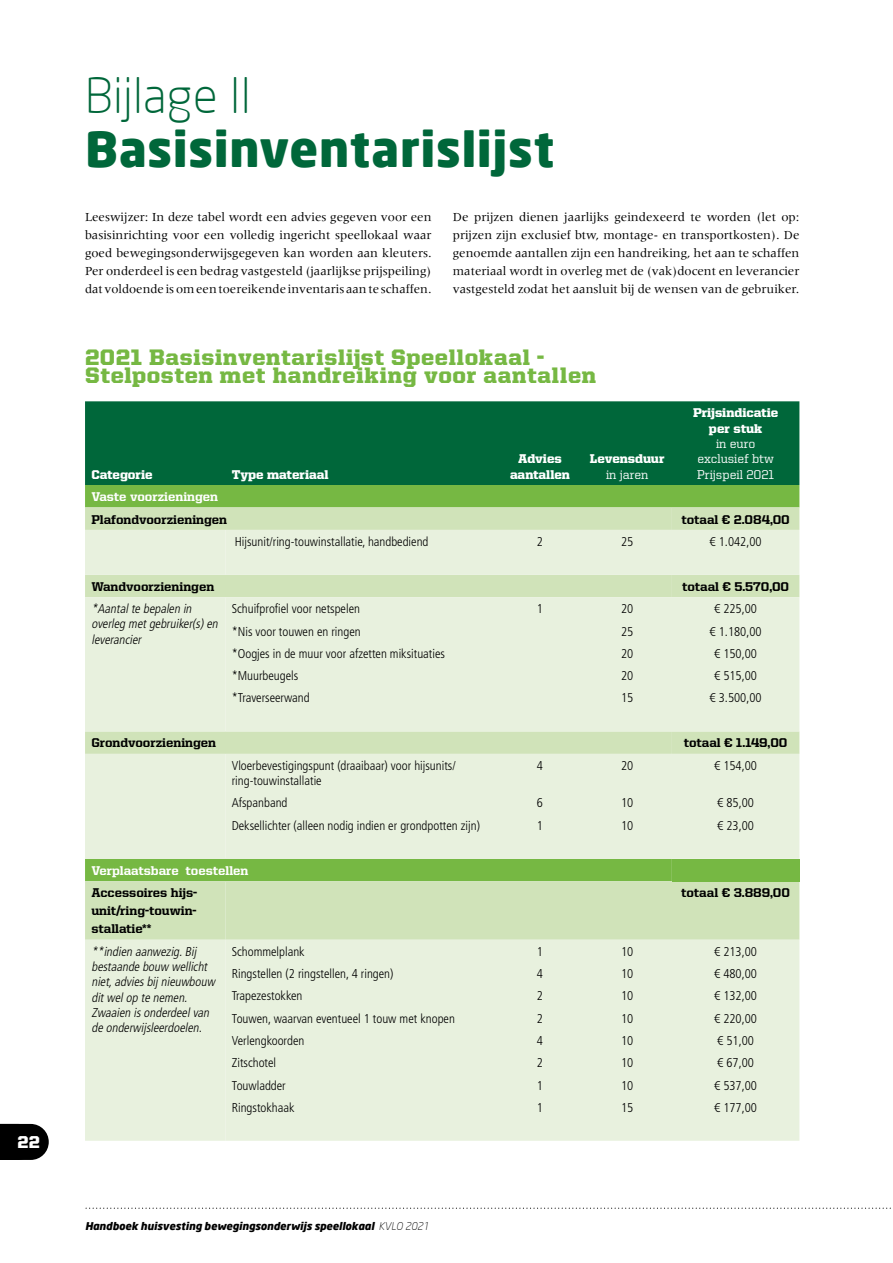
<style>
.page{position:relative;width:893px;height:1263px;background:#fff}
.page>*{position:absolute;margin:0;border:0;box-sizing:border-box;transform-origin:0 0}
.t1{font:900 48px "Neo Sans";letter-spacing:.015em;color:#00673a}
.t2{font:300 48px "Neo Sans";letter-spacing:.005em;color:#00673a}
.t3{font:900 22.5px/18px "United Serif Reg";letter-spacing:.03em;color:#76b843}
.t4{font:900 17.25px "United Sans Reg";color:#fff}
.t5{font:300 condensed 12.75px/15.3px "Frutiger LT Std";color:#000}
.t6{font:12.75px/18px "Meridien LT Std";color:#000;text-align:justify}
.t7{font:italic 300 condensed 12.75px/15.3px "Frutiger LT Std";color:#000}
.t8{font:800 12.75px/18px "United Serif Reg";color:#000;text-align:justify}
.t9{font:900 12.75px/15.3px "United Serif Reg";color:#fff;text-align:center}
.t10{font:800 12.75px "United Serif Reg";color:#fff}
.t11{font:500 12.75px/15.3px "United Serif Reg";color:#fff;text-align:center}
.t12{font:italic 900 10.5px "Neo Sans";color:#000}
.s1{font-weight:300}
</style>
<div class="page">
<div style="left:85px;top:401px;width:714px;height:84px;background:#00673a"></div>
<div style="left:85px;top:485px;width:714px;height:22px;background:#76b843"></div>
<div style="left:225px;top:507px;width:574px;height:23px;background:#d0e3b9"></div>
<svg style="left:85px;top:530px;width:140px;height:611px;background:#dfecd2"></svg>
<svg style="left:225px;top:530px;width:574px;height:611px;background:#e0edd3"></svg>
<div style="left:672px;top:859px;width:127px;height:22px;background:#76b843"></div>
<svg style="left:0;top:1124px;width:49px;height:36px;background:#151515"></svg>
<svg style="left:85px;top:1207px;width:806px;height:2px"></svg>
<h3 class="t4" style="left:17px;top:1133px;width:24px">22</h3>
<h1 class="t2" style="left:85px;top:66px;width:168px">Bijlage II</h1>
<h1 class="t1" style="left:85px;top:117px;width:471px">Basisinventarislijst</h1>
<p class="t6" style="left:85px;top:207px;width:348px">Leeswijzer: In deze tabel wordt een advies gegeven voor een basisinrichting voor een volledig ingericht speellokaal waar goed bewegingsonderwijsgegeven kan worden aan kleuters.<br>Per onderdeel is een bedrag vastgesteld (jaarlijkse prijspeiling) dat voldoende is om een toereikende inventaris aan te schaffen.</p>
<p class="t6" style="left:453px;top:207px;width:348px">De prijzen dienen jaarlijks geindexeerd te worden (let op: prijzen zijn exclusief btw, montage- en transportkosten). De genoemde aantallen zijn een handreiking, het aan te schaffen materiaal wordt in overleg met de (vak)docent en leverancier vastgesteld zodat het aansluit bij de wensen van de gebruiker.</p>
<h2 class="t3" style="left:85px;top:347px;width:513px">2021 Basisinventarislijst Speellokaal -<br>Stelposten met handreiking voor aantallen</h2>
<p class="t9" style="left:91px;top:466px;width:63px">Categorie</p>
<p class="t9" style="left:232px;top:466px;width:98px">Type materiaal</p>
<p class="t9" style="left:510px;top:451px;width:62px">Advies aantallen</p>
<p class="t9" style="left:590px;top:451px;width:76px">Levensduur</p>
<p class="t11" style="left:606px;top:466px;width:44px">in jaren</p>
<p class="t9" style="left:693px;top:405px;width:87px">Prijsindicatie per stuk</p>
<p class="t11" style="left:697px;top:436px;width:78px">in euro exclusief btw<br>Prijspeil 2021</p>
<p class="t10" style="left:91px;top:490px;width:128px">Vaste voorzieningen</p>
<p class="t8" style="left:91px;top:510px;width:137px">Plafondvoorzieningen</p>
<p class="t8" style="left:681px;top:510px;width:110px">totaal € 2.084,00</p>
<p class="t5" style="left:235px;top:534px;width:195px">Hijsunit/ring-touwinstallatie, handbediend</p>
<p class="t5" style="left:537px;top:534px;width:8px">2</p>
<p class="t5" style="left:621px;top:534px;width:14px">25</p>
<p class="t5" style="left:710px;top:534px;width:54px">€ 1.042,00</p>
<p class="t8" style="left:91px;top:577px;width:124px">Wandvoorzieningen</p>
<p class="t8" style="left:682px;top:577px;width:109px">totaal € 5.570,00</p>
<p class="t7" style="left:91px;top:601px;width:130px">*Aantalte bepalen in overleg metgebruiker(s)en leverancier</p>
<p class="t5" style="left:232px;top:601px;width:130px">Schuifprofiel voor netspelen</p>
<p class="t5" style="left:537px;top:601px;width:8px">1</p>
<p class="t5" style="left:621px;top:601px;width:14px">20</p>
<p class="t5" style="left:714px;top:601px;width:44px">€ 225,00</p>
<p class="t5" style="left:232px;top:624px;width:130px">*Nis voor touwen en ringen</p>
<p class="t5" style="left:621px;top:624px;width:14px">25</p>
<p class="t5" style="left:710px;top:624px;width:54px">€ 1.180,00</p>
<p class="t5" style="left:232px;top:646px;width:215px">*Oogjes in de muur voor afzetten miksituaties</p>
<p class="t5" style="left:621px;top:646px;width:14px">20</p>
<p class="t5" style="left:714px;top:646px;width:44px">€ 150,00</p>
<p class="t5" style="left:232px;top:668px;width:68px">*Muurbeugels</p>
<p class="t5" style="left:621px;top:668px;width:14px">20</p>
<p class="t5" style="left:714px;top:668px;width:44px">€ 515,00</p>
<p class="t5" style="left:232px;top:690px;width:79px">*Traverseerwand</p>
<p class="t5" style="left:621px;top:690px;width:14px">15</p>
<p class="t5" style="left:710px;top:690px;width:54px">€ 3.500,00</p>
<p class="t8" style="left:91px;top:734px;width:126px">Grondvoorzieningen</p>
<p class="t8" style="left:684px;top:734px;width:105px">totaal € 1.149,00</p>
<p class="t5" style="left:232px;top:758px;width:225px">Vloerbevestigingspunt (draaibaar) voor hijsunits/ ring-touwinstallatie</p>
<p class="t5" style="left:537px;top:758px;width:8px">4</p>
<p class="t5" style="left:621px;top:758px;width:14px">20</p>
<p class="t5" style="left:714px;top:758px;width:44px">€ 154,00</p>
<p class="t5" style="left:232px;top:795px;width:57px">Afspanband</p>
<p class="t5" style="left:537px;top:795px;width:8px">6</p>
<p class="t5" style="left:621px;top:795px;width:14px">10</p>
<p class="t5" style="left:717px;top:795px;width:38px">€ 85,00</p>
<p class="t5" style="left:232px;top:818px;width:250px">Deksellichter (alleen nodig indien er grondpotten zijn)</p>
<p class="t5" style="left:537px;top:818px;width:8px">1</p>
<p class="t5" style="left:621px;top:818px;width:14px">10</p>
<p class="t5" style="left:717px;top:818px;width:38px">€ 23,00</p>
<p class="t10" style="left:91px;top:863px;width:159px">Verplaatsbare toestellen</p>
<p class="t8" style="left:91px;top:884px;width:107px">Accessoires hijs&shy;unit/ring-touwin&shy;stallatie**</p>
<p class="t8" style="left:681px;top:884px;width:110px">totaal € 3.889,00</p>
<p class="t7" style="left:91px;top:944px;width:128px">**indien aanwezig.Bij bestaande bouw wellicht niet,adviesbij nieuwbouw ditwelop te nemen.<br>Zwaaien isonderdeelvan de onderwijsleerdoelen.</p>
<p class="t5" style="left:232px;top:944px;width:74px">Schommelplank</p>
<p class="t5" style="left:537px;top:944px;width:8px">1</p>
<p class="t5" style="left:621px;top:944px;width:14px">10</p>
<p class="t5" style="left:714px;top:944px;width:44px">€ 213,00</p>
<p class="t5" style="left:232px;top:966px;width:163px">Ringstellen (2 ringstellen, 4 ringen)</p>
<p class="t5" style="left:537px;top:966px;width:8px">4</p>
<p class="t5" style="left:621px;top:966px;width:14px">10</p>
<p class="t5" style="left:714px;top:966px;width:44px">€ 480,00</p>
<p class="t5" style="left:232px;top:988px;width:72px">Trapezestokken</p>
<p class="t5" style="left:537px;top:988px;width:8px">2</p>
<p class="t5" style="left:621px;top:988px;width:14px">10</p>
<p class="t5" style="left:714px;top:988px;width:44px">€ 132,00</p>
<p class="t5" style="left:232px;top:1011px;width:225px">Touwen, waarvan eventueel 1 touw met knopen</p>
<p class="t5" style="left:537px;top:1011px;width:8px">2</p>
<p class="t5" style="left:621px;top:1011px;width:14px">10</p>
<p class="t5" style="left:714px;top:1011px;width:44px">€ 220,00</p>
<p class="t5" style="left:232px;top:1033px;width:74px">Verlengkoorden</p>
<p class="t5" style="left:537px;top:1033px;width:8px">4</p>
<p class="t5" style="left:621px;top:1033px;width:14px">10</p>
<p class="t5" style="left:717px;top:1033px;width:38px">€ 51,00</p>
<p class="t5" style="left:232px;top:1055px;width:46px">Zitschotel</p>
<p class="t5" style="left:537px;top:1055px;width:8px">2</p>
<p class="t5" style="left:621px;top:1055px;width:14px">10</p>
<p class="t5" style="left:717px;top:1055px;width:38px">€ 67,00</p>
<p class="t5" style="left:232px;top:1078px;width:56px">Touwladder</p>
<p class="t5" style="left:537px;top:1078px;width:8px">1</p>
<p class="t5" style="left:621px;top:1078px;width:14px">10</p>
<p class="t5" style="left:714px;top:1078px;width:44px">€ 537,00</p>
<p class="t5" style="left:232px;top:1100px;width:64px">Ringstokhaak</p>
<p class="t5" style="left:537px;top:1100px;width:8px">1</p>
<p class="t5" style="left:621px;top:1100px;width:14px">15</p>
<p class="t5" style="left:714px;top:1100px;width:44px">€ 177,00</p>
<p class="t12" style="left:85px;top:1219px;width:346px">Handboek huisvesting bewegingsonderwijs speellokaal <span class="s1">KVLO 2021</span></p>
</div>
